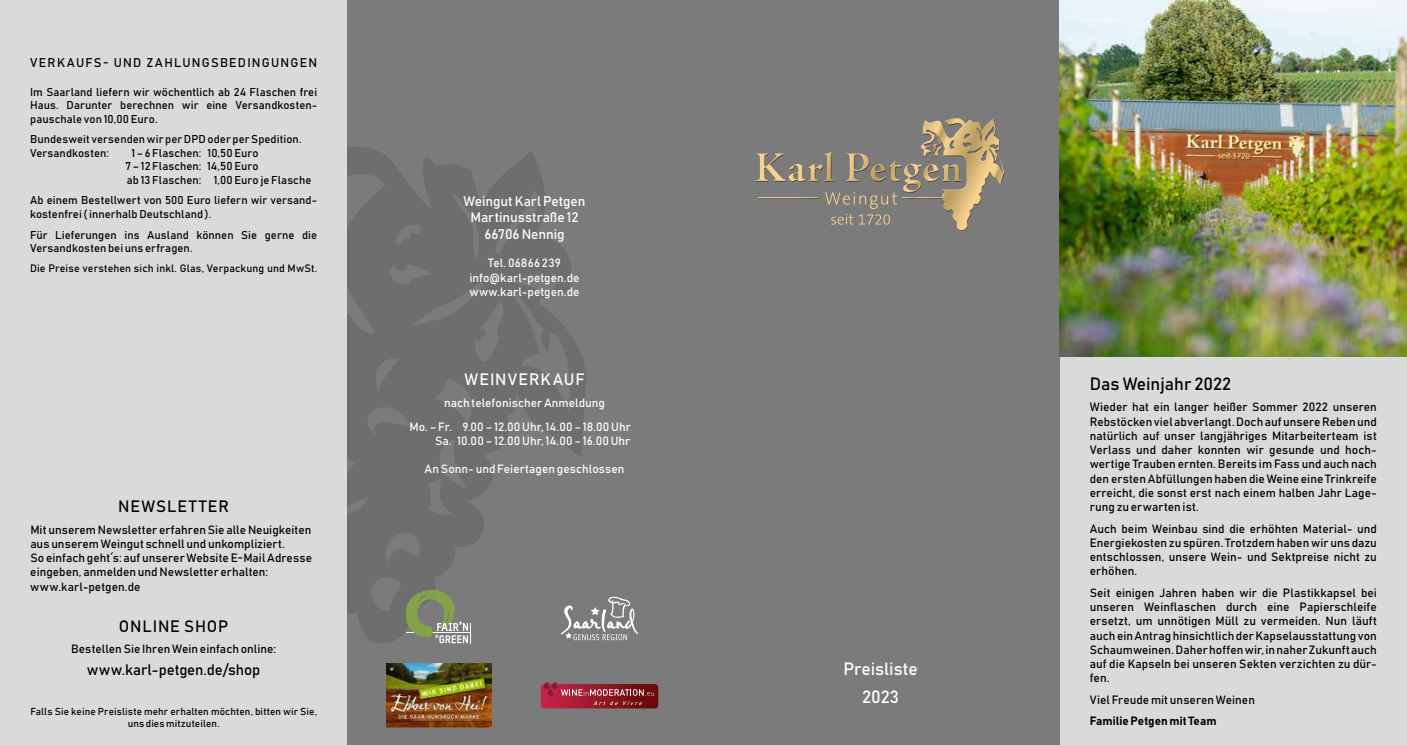
<style>
.page{position:relative;width:1407px;height:745px;background:#fff}
.page>*{position:absolute;margin:0;border:0;box-sizing:border-box;transform-origin:0 0}
.t1{font:17.5px "Bahnschrift";color:#000}
.t2{font:17.5px/28.1px "Bahnschrift";color:#fff;text-align:center}
.t3{font:16.25px "Bahnschrift";letter-spacing:.05em;color:#000}
.t4{font:16.25px "Bahnschrift";letter-spacing:.055em;color:#fff}
.t5{font:15px "Bahnschrift";letter-spacing:-.01em;color:#000}
.t6{font:13.75px/16.5px "Bahnschrift";letter-spacing:-.005em;color:#fff;text-align:center}
.t7{font:12.5px "Bahnschrift";letter-spacing:.095em;color:#000}
.t8{font:11.88px/14.2px "Bahnschrift";letter-spacing:.005em;color:#000;text-align:justify}
.t9{font:11.88px/14.2px "Bahnschrift";letter-spacing:.005em;color:#fff;text-align:center}
.t10{font:11.25px/13.5px "Bahnschrift";letter-spacing:.005em;color:#000}
.t11{font:10.62px "Bahnschrift";letter-spacing:.01em;color:#000}
.t12{font:10px/12px "Bahnschrift";letter-spacing:.01em;color:#000;text-align:center}
</style>
<div class="page">
<div style="left:0;top:0;width:1407px;height:744px;background:#d9dada"></div>
<div style="left:347px;top:0;width:712px;height:744px;background:#7a7b7a"></div>
<svg style="left:347px;top:147px;width:239px;height:496px;fill:#6e6e6e"></svg>
<img style="left:386px;top:663px;width:105px;height:63px">
<svg style="left:541px;top:682px;width:117px;height:26px;background:#99313f"></svg>
<div style="left:756px;top:119px;width:249px;height:112px;background:#000;opacity:.75"></div>
<svg style="left:758px;top:161px;width:204px;height:63px"></svg>
<img style="left:1059px;top:0;width:348px;height:356px">
<svg style="left:406px;top:589px;width:66px;height:54px"></svg>
<svg style="left:560px;top:596px;width:78px;height:43px"></svg>
<p class="t7" style="left:30px;top:55px;width:288px">VERKAUFS- UND ZAHLUNGSBEDINGUNGEN</p>
<p class="t10" style="left:30px;top:85px;width:289px;text-align:justify">Im Saarland liefern wir wöchentlich ab 24 Flaschen frei Haus. Darunter berechnen wir eine Versandkosten&shy;pauschale von 10,00 Euro.</p>
<p class="t10" style="left:30px;top:132px;width:273px">Bundesweit versenden wir per DPD oder per Spedition.<br>Versandkosten:</p>
<p class="t10" style="left:126px;top:146px;width:187px;text-indent:6px">1 – 6 Flaschen: 10,50 Euro<br>7 – 12 Flaschen: 14,50 Euro<br>ab 13 Flaschen: 1,00 Euro je Flasche</p>
<p class="t10" style="left:30px;top:193px;width:288px">Ab einem Bestellwert von 500 Euro liefern wir versand&shy;kostenfrei ( innerhalb Deutschland ).</p>
<p class="t10" style="left:30px;top:227px;width:289px">Für Lieferungen ins Ausland können Sie gerne die<br>Versandkosten bei uns erfragen.</p>
<p class="t11" style="left:30px;top:261px;width:289px">Die Preise verstehen sich inkl. Glas, Verpackung und MwSt.</p>
<h2 class="t3" style="left:118px;top:496px;width:112px">NEWSLETTER</h2>
<p class="t8" style="left:30px;top:521px;width:283px;text-align:left">Mit unserem Newsletter erfahren Sie alle Neuigkeiten aus unserem Weingut schnell und unkompliziert.<br>So einfach geht´s: auf unserer Website E-Mail Adresse eingeben, anmelden und Newsletter erhalten: www.karl-petgen.de</p>
<h2 class="t3" style="left:119px;top:615px;width:111px">ONLINE SHOP</h2>
<p class="t8" style="left:71px;top:641px;width:207px">Bestellen Sie Ihren Wein einfach online:</p>
<p class="t5" style="left:87px;top:659px;width:175px">www.karl-petgen.de/shop</p>
<p class="t12" style="left:30px;top:705px;width:288px">Falls Sie keine Preisliste mehr erhalten möchten, bitten wir Sie, uns dies mitzuteilen.</p>
<p class="t6" style="left:463px;top:192px;width:124px">Weingut Karl Petgen<br>Martinusstraße 12<br>66706 Nennig</p>
<p class="t9" style="left:469px;top:256px;width:112px">Tel. 06866 239 info@karl-petgen.de www.karl-petgen.de</p>
<h2 class="t4" style="left:464px;top:369px;width:121px">WEINVERKAUF</h2>
<p class="t9" style="left:409px;top:390px;width:223px;line-height:23.9px;text-align:left;text-indent:35px">nach telefonischer Anmeldung<br>Mo. – Fr. 9.00 – 12.00 Uhr, 14.00 – 18.00 Uhr</p>
<p class="t9" style="left:435px;top:433px;width:197px">Sa. 10.00 – 12.00 Uhr, 14.00 – 16.00 Uhr</p>
<p class="t9" style="left:424px;top:461px;width:201px">An Sonn- und Feiertagen geschlossen</p>
<h1 class="t2" style="left:843px;top:654px;width:76px">Preisliste<br>2023</h1>
<h1 class="t1" style="left:1090px;top:372px;width:143px">Das Weinjahr 2022</h1>
<p class="t8" style="left:1090px;top:399px;width:289px">Wieder hat ein langer heißer Sommer 2022 unseren Rebstöcken viel abverlangt. Doch auf unsere Reben und natürlich auf unser langjähriges Mitarbeiterteam ist Verlass und daher konnten wir gesunde und hoch&shy;wertige Trauben ernten. Bereits im Fass und auch nach den ersten Abfüllungen haben die Weine eine Trinkreife erreicht, die sonst erst nach einem halben Jahr Lage&shy;rung zu erwarten ist.</p>
<p class="t8" style="left:1090px;top:520px;width:289px">Auch beim Weinbau sind die erhöhten Material- und Energiekosten zu spüren. Trotzdem haben wir uns dazu entschlossen, unsere Wein- und Sektpreise nicht zu erhöhen.</p>
<p class="t8" style="left:1090px;top:584px;width:289px">Seit einigen Jahren haben wir die Plastikkapsel bei unseren Weinflaschen durch eine Papierschleife ersetzt, um unnötigen Müll zu vermeiden. Nun läuft auch ein Antrag hinsichtlich der Kapselausstattung von Schaumweinen. Daher hoffen wir, in naher Zukunft auch auf die Kapseln bei unseren Sekten verzichten zu dür&shy;fen.</p>
<p class="t8" style="left:1090px;top:688px;width:167px;line-height:21.4px">Viel Freude mit unseren Weinen<br>Familie Petgen mit Team</p>
</div>
